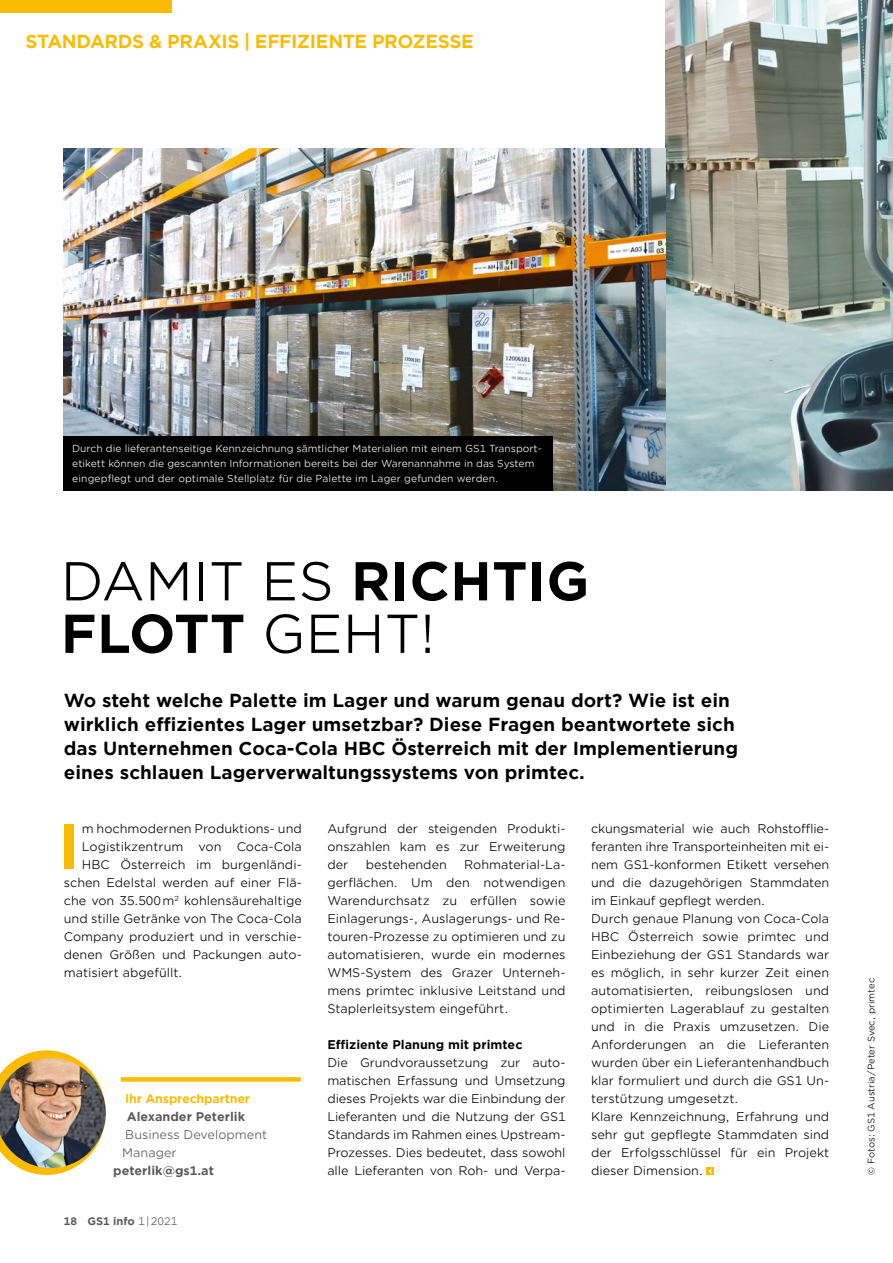
<style>
.page{position:relative;width:893px;height:1263px;background:#fff}
.page>*{position:absolute;margin:0;border:0;box-sizing:border-box;transform-origin:0 0}
.LAUF{font:700 61.5px "Gotham Office";color:#fabb00}
.Titel{font:52.5px/52.5px "Gotham Office";color:#000}
.VORSPANN{font:700 18px/24px "Gotham Office";color:#000}
.t1{font:700 18px "Gotham Office";letter-spacing:-.025em;color:#fabb00}
.LAUF-2{font:12px/18px "Gotham Office";color:#000;text-align:justify}
.LAUF-3{font:700 12px "Gotham Office";color:#58585a}
.ZWITI{font:700 12px "Gotham Office";color:#000}
.LAUF-4{font:12px/18px "Gotham Office";color:#58585a}
.Ansprechpartner{font:700 12px "Gotham Office";letter-spacing:-.02em;color:#fabb00}
.t2{font:700 10.5px "Gotham Office";color:#58585a}
.BU{font:9.75px/15px "Gotham Office";color:#fff}
.t3{font:9px "Gotham Office";color:#000}
.s1{font-weight:700}
.s2{font-weight:400}
</style>
<div class="page">
<div style="left:0;top:0;width:171px;height:13px;background:#fabb00"></div>
<img style="left:666px;top:0;width:227px;height:491px">
<img style="left:64px;top:149px;width:602px;height:342px">
<div style="left:64px;top:436px;width:489px;height:55px;background:#000"></div>
<div style="left:121px;top:1077px;width:180px;height:5px;background:#fabb00"></div>
<svg style="left:18px;top:1050px;width:57px;height:125px"></svg>
<img style="left:0;top:1058px;width:106px;height:110px">
<div style="left:707px;top:1167px;width:7px;height:8px;background:#fabb00"></div>
<svg style="left:708px;top:1168px;width:4px;height:6px"></svg>
<p class="t1" style="left:26px;top:29px;width:450px">STANDARDS &amp; PRAXIS | EFFIZIENTE PROZESSE</p>
<p class="BU" style="left:72px;top:441px;width:470px">Durch die lieferantenseitige Kennzeichnung sämtlicher Materialien mit einem GS1 Transport&shy;etikett können die gescannten Informationen bereits bei der Warenannahme in das System eingepflegt und der optimale Stellplatz für die Palette im Lager gefunden werden.</p>
<p class="Titel" style="left:61px;top:553px;width:530px">DAMIT ES <span class="s1">RICHTIG<br>FLOTT</span> GEHT!</p>
<p class="VORSPANN" style="left:64px;top:688px;width:676px">Wo steht welche Palette im Lager und warum genau dort? Wie ist ein wirklich effizientes Lager umsetzbar? Diese Fragen beantwortete sich das Unternehmen Coca-Cola HBC Österreich mit der Implementierung eines schlauen Lagerverwaltungssystems von primtec.</p>
<p class="LAUF" style="left:58px;top:804px;width:23px">I</p>
<p class="LAUF-2" style="left:82px;top:819px;width:222px">m hochmodernen Produktions- und<br>Logistikzentrum</p>
<p class="LAUF-2" style="left:199px;top:837px;width:24px">von</p>
<p class="LAUF-2" style="left:237px;top:837px;width:67px">Coca-Cola</p>
<p class="LAUF-2" style="left:82px;top:855px;width:222px">HBC Österreich im burgenländi-</p>
<p class="LAUF-2" style="left:64px;top:873px;width:240px">schen Edelstal werden auf einer Flä-</p>
<p class="LAUF-2" style="left:64px;top:891px;width:240px">che von 35.500m<sup>2</sup> kohlensäurehaltige</p>
<p class="LAUF-2" style="left:64px;top:909px;width:240px">und stille Getränke von The Coca-Cola</p>
<p class="LAUF-2" style="left:64px;top:927px;width:240px">Company produziert und in verschie-</p>
<p class="LAUF-2" style="left:64px;top:945px;width:240px">denen Größen und Packungen auto-</p>
<p class="LAUF-2" style="left:64px;top:963px;width:120px">matisiert abgefüllt.</p>
<p class="Ansprechpartner" style="left:125px;top:1090px;width:126px">Ihr Ansprechpartner</p>
<p class="LAUF-3" style="left:127px;top:1108px;width:120px">Alexander Peterlik</p>
<p class="LAUF-4" style="left:122px;top:1125px;width:147px">Business Development<br>Manager</p>
<p class="LAUF-3" style="left:113px;top:1162px;width:102px">peterlik@gs1.at</p>
<p class="t2" style="left:64px;top:1213px;width:115px">18 GS1 info <span class="s2">1|2021</span></p>
<p class="LAUF-2" style="left:327px;top:819px;width:240px">Aufgrund der steigenden Produkti&shy;onszahlen kam es zur Erweiterung der</p>
<p class="LAUF-2" style="left:327px;top:855px;width:240px;text-indent:137px">Rohmaterial-La&shy;gerflächen. Um den notwendigen Warendurchsatz zu erfüllen sowie Einlagerungs-, Auslagerungs- und Re&shy;touren-Prozesse zu optimieren und zu automatisieren, wurde ein modernes WMS-System des Grazer Unterneh&shy;mens primtec inklusive Leitstand und Staplerleitsystem eingeführt.</p>
<p class="ZWITI" style="left:327px;top:1036px;width:197px">Effiziente Planung mit primtec</p>
<p class="LAUF-2" style="left:327px;top:1053px;width:240px">Die Grundvoraussetzung zur auto&shy;matischen Erfassung und Umsetzung dieses Projekts war die Einbindung der Lieferanten und die Nutzung der GS1<br>Standards im Rahmen eines Upstream-Prozesses. Dies bedeutet, dass sowohl alle Lieferanten von Roh- und Verpa-</p>
<p class="LAUF-2" style="left:366px;top:855px;width:83px">bestehenden</p>
<p class="LAUF-2" style="left:591px;top:819px;width:240px">ckungsmaterial wie auch Rohstofflie&shy;feranten ihre Transporteinheiten mit ei&shy;nem GS1-konformen Etikett versehen und die dazugehörigen Stammdaten im Einkauf gepflegt werden.</p>
<p class="LAUF-2" style="left:591px;top:909px;width:240px">Durch genaue Planung von Coca-Cola HBC Österreich sowie primtec und Einbeziehung der GS1 Standards war es möglich, in sehr kurzer Zeit einen automatisierten, reibungslosen und optimierten Lagerablauf zu gestalten und in die Praxis umzusetzen. Die Anforderungen an die Lieferanten wurden über ein Lieferantenhandbuch klar formuliert und durch die GS1 Un&shy;terstützung umgesetzt.</p>
<p class="LAUF-2" style="left:591px;top:1107px;width:240px">Klare Kennzeichnung, Erfahrung und sehr gut gepflegte Stammdaten sind der Erfolgsschlüssel für ein Projekt dieser Dimension.</p>
<p class="t3" style="left:865px;top:1175px;width:198px;rotate:-90deg">© Fotos: GS1 Austria/Peter Svec, primtec</p>
</div>
